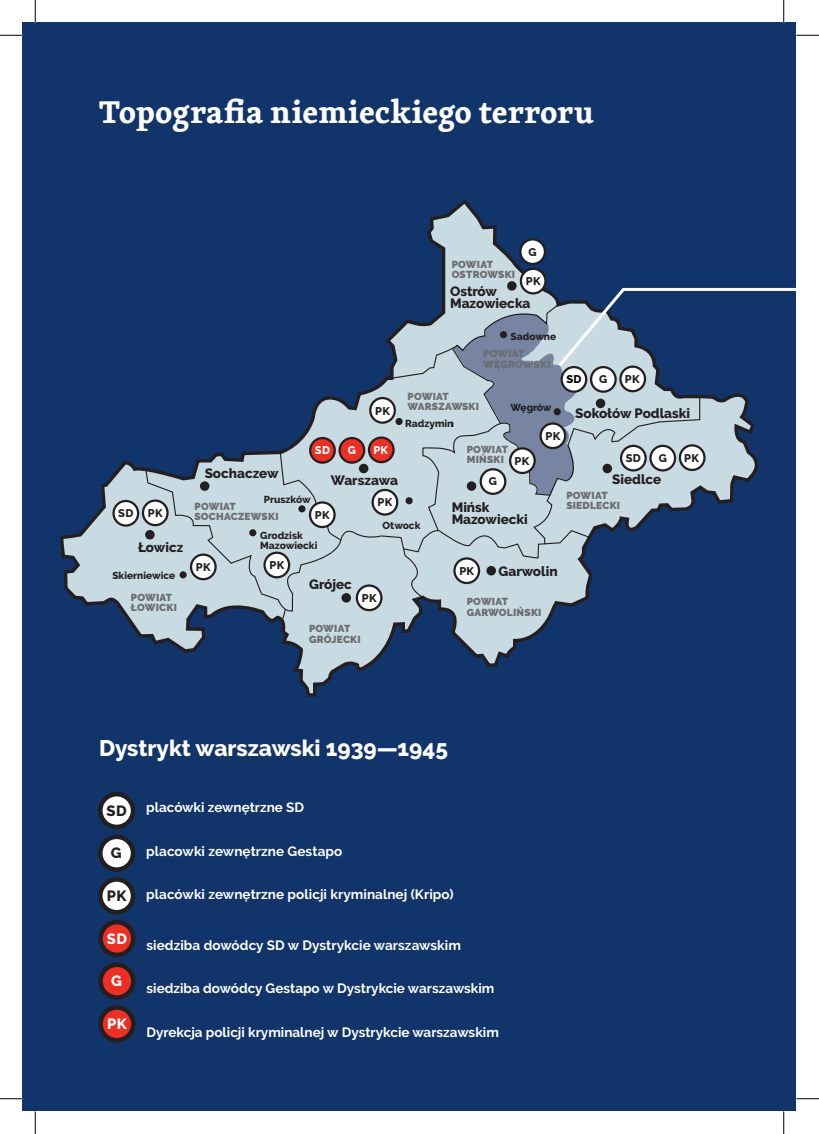
<style>
.page{position:relative;width:819px;height:1134px;background:#fff}
.page>*{position:absolute;margin:0;border:0;box-sizing:border-box;transform-origin:0 0}
.t1{font:700 32.1px "Skolar Latin";color:#fff}
.t2{font:800 22.5px "Raleway";color:#fff}
.t3{font:800 14.85px "Raleway";color:#231f20}
.t4{font:800 14.85px "Raleway";color:#fff}
.t5{font:700 13.5px "Raleway";color:#fff}
.t6{font:800 13.5px "Raleway";color:#231f20}
.t7{font:800 11.1px "Raleway";letter-spacing:.025em;color:#231f20}
.t8{font:800 11.1px "Raleway";color:#fff}
.t9{font:800 11.1px "Raleway";color:#000}
.t10{font:900 10.2px "Raleway";letter-spacing:.025em;color:#6c6d70}
.t11{font:800 10.2px "Raleway";color:#231f20}
</style>
<div class="page">
<div style="left:22px;top:22px;width:774px;height:1089px;background:#11346a"></div>
<svg style="left:100px;top:794px;width:33px;height:33px"></svg>
<div style="left:98px;top:792px;width:37px;height:37px;border:4px solid #231f20;border-radius:50%"></div>
<svg style="left:101px;top:922px;width:32px;height:32px"></svg>
<div style="left:98px;top:919px;width:38px;height:38px;border:4px solid #231f20;border-radius:50%"></div>
<svg style="left:100px;top:836px;width:33px;height:33px"></svg>
<div style="left:98px;top:834px;width:37px;height:37px;border:4px solid #231f20;border-radius:50%"></div>
<svg style="left:101px;top:964px;width:32px;height:33px"></svg>
<div style="left:98px;top:962px;width:38px;height:37px;border:4px solid #231f20;border-radius:50%"></div>
<svg style="left:100px;top:879px;width:33px;height:33px"></svg>
<div style="left:98px;top:877px;width:37px;height:37px;border:4px solid #231f20;border-radius:50%"></div>
<svg style="left:101px;top:1007px;width:32px;height:33px"></svg>
<div style="left:98px;top:1005px;width:38px;height:37px;border:4px solid #231f20;border-radius:50%"></div>
<svg style="left:60px;top:199px;width:528px;height:498px"></svg>
<svg style="left:281px;top:613px;width:6px;height:9px"></svg>
<div style="left:357px;top:585px;width:24px;height:25px;background:#fff;border-radius:50%"></div>
<div style="left:356px;top:584px;width:26px;height:27px;border:2px solid #231f20;border-radius:50%"></div>
<svg style="left:144px;top:309px;width:198px;height:304px"></svg>
<div style="left:114px;top:501px;width:24px;height:24px;background:#fff;border-radius:50%"></div>
<div style="left:112px;top:500px;width:27px;height:26px;border:2px solid #231f20;border-radius:50%"></div>
<div style="left:143px;top:500px;width:24px;height:25px;background:#fff;border-radius:50%"></div>
<div style="left:142px;top:499px;width:27px;height:27px;border:2px solid #231f20;border-radius:50%"></div>
<div style="left:310px;top:502px;width:25px;height:25px;background:#fff;border-radius:50%"></div>
<div style="left:309px;top:501px;width:27px;height:27px;border:2px solid #231f20;border-radius:50%"></div>
<div style="left:520px;top:239px;width:25px;height:25px;background:#fff;border-radius:50%"></div>
<div style="left:519px;top:238px;width:27px;height:27px;border:2px solid #231f20;border-radius:50%"></div>
<div style="left:521px;top:269px;width:24px;height:24px;background:#fff;border-radius:50%"></div>
<div style="left:520px;top:268px;width:26px;height:26px;border:2px solid #231f20;border-radius:50%"></div>
<div style="left:200px;top:481px;width:9px;height:10px;background:#231f20;border-radius:50%"></div>
<div style="left:145px;top:530px;width:10px;height:9px;background:#231f20;border-radius:50%"></div>
<div style="left:341px;top:593px;width:10px;height:9px;background:#231f20;border-radius:50%"></div>
<div style="left:507px;top:281px;width:10px;height:10px;background:#231f20;border-radius:50%"></div>
<div style="left:249px;top:529px;width:7px;height:7px;background:#231f20;border-radius:50%"></div>
<div style="left:298px;top:505px;width:7px;height:7px;background:#231f20;border-radius:50%"></div>
<svg style="left:340px;top:286px;width:456px;height:313px"></svg>
<svg style="left:0;top:35px;width:22px;height:1px"></svg>
<svg style="left:796px;top:35px;width:23px;height:1px"></svg>
<svg style="left:0;top:1098px;width:22px;height:1px"></svg>
<svg style="left:796px;top:1098px;width:23px;height:1px"></svg>
<svg style="left:35px;top:0;width:1px;height:22px"></svg>
<svg style="left:35px;top:1111px;width:1px;height:23px"></svg>
<svg style="left:783px;top:0;width:1px;height:22px"></svg>
<svg style="left:783px;top:1111px;width:1px;height:23px"></svg>
<p class="t1" style="left:99px;top:86px;width:496px">Topografia niemieckiego terroru</p>
<p class="t7" style="left:528px;top:245px;width:10px">G</p>
<p class="t7" style="left:526px;top:275px;width:16px">PK</p>
<p class="t10" style="left:452px;top:258px;width:43px">POWIAT</p>
<p class="t10" style="left:452px;top:268px;width:65px">OSTROWSKI</p>
<p class="t6" style="left:450px;top:284px;width:48px">Ostrów</p>
<p class="t6" style="left:450px;top:295px;width:82px">Mazowiecka</p>
<p class="t11" style="left:511px;top:330px;width:47px">Sadowne</p>
<p class="t7" style="left:375px;top:404px;width:16px">PK</p>
<p class="t8" style="left:315px;top:444px;width:17px">SD</p>
<p class="t8" style="left:348px;top:444px;width:10px">G</p>
<p class="t8" style="left:373px;top:444px;width:16px">PK</p>
<p class="t10" style="left:483px;top:348px;width:43px">POWIAT</p>
<p class="t10" style="left:483px;top:358px;width:69px">WĘGROWSKI</p>
<p class="t10" style="left:407px;top:390px;width:43px">POWIAT</p>
<p class="t10" style="left:407px;top:401px;width:73px">WARSZAWSKI</p>
<p class="t11" style="left:405px;top:417px;width:50px">Radzymin</p>
<p class="t11" style="left:510px;top:401px;width:43px">Węgrów</p>
<p class="t9" style="left:566px;top:373px;width:17px">SD</p>
<p class="t7" style="left:599px;top:373px;width:10px">G</p>
<p class="t7" style="left:625px;top:373px;width:16px">PK</p>
<p class="t6" style="left:575px;top:406px;width:117px">Sokołów Podlaski</p>
<p class="t10" style="left:467px;top:443px;width:43px">POWIAT</p>
<p class="t10" style="left:467px;top:453px;width:39px">MIŃSKI</p>
<p class="t7" style="left:514px;top:454px;width:16px">PK</p>
<p class="t7" style="left:545px;top:430px;width:16px">PK</p>
<p class="t7" style="left:626px;top:452px;width:17px">SD</p>
<p class="t7" style="left:659px;top:452px;width:10px">G</p>
<p class="t7" style="left:684px;top:451px;width:16px">PK</p>
<p class="t6" style="left:205px;top:466px;width:76px">Sochaczew</p>
<p class="t11" style="left:264px;top:493px;width:48px">Pruszków</p>
<p class="t11" style="left:260px;top:529px;width:44px">Grodzisk</p>
<p class="t11" style="left:260px;top:539px;width:59px">Mazowiecki</p>
<p class="t6" style="left:309px;top:576px;width:44px">Grójec</p>
<p class="t6" style="left:331px;top:473px;width:69px">Warszawa</p>
<p class="t11" style="left:383px;top:519px;width:39px">Otwock</p>
<p class="t7" style="left:378px;top:496px;width:16px">PK</p>
<p class="t10" style="left:194px;top:501px;width:43px">POWIAT</p>
<p class="t10" style="left:194px;top:511px;width:86px">SOCHACZEWSKI</p>
<p class="t7" style="left:118px;top:507px;width:17px">SD</p>
<p class="t7" style="left:148px;top:507px;width:16px">PK</p>
<p class="t7" style="left:315px;top:508px;width:16px">PK</p>
<p class="t6" style="left:138px;top:540px;width:47px">Łowicz</p>
<p class="t11" style="left:112px;top:569px;width:64px">Skierniewice</p>
<p class="t7" style="left:196px;top:561px;width:16px">PK</p>
<p class="t7" style="left:269px;top:559px;width:16px">PK</p>
<p class="t7" style="left:489px;top:475px;width:10px">G</p>
<p class="t6" style="left:452px;top:500px;width:39px">Mińsk</p>
<p class="t6" style="left:452px;top:511px;width:78px">Mazowiecki</p>
<p class="t6" style="left:612px;top:472px;width:51px">Siedlce</p>
<p class="t10" style="left:566px;top:489px;width:43px">POWIAT</p>
<p class="t10" style="left:566px;top:499px;width:55px">SIEDLECKI</p>
<p class="t7" style="left:459px;top:564px;width:16px">PK</p>
<p class="t6" style="left:498px;top:563px;width:61px">Garwolin</p>
<p class="t10" style="left:131px;top:591px;width:43px">POWIAT</p>
<p class="t10" style="left:131px;top:601px;width:48px">ŁOWICKI</p>
<p class="t7" style="left:362px;top:592px;width:16px">PK</p>
<p class="t10" style="left:467px;top:596px;width:43px">POWIAT</p>
<p class="t10" style="left:467px;top:606px;width:76px">GARWOLIŃSKI</p>
<p class="t10" style="left:309px;top:623px;width:43px">POWIAT</p>
<p class="t10" style="left:309px;top:633px;width:53px">GRÓJECKI</p>
<p class="t2" style="left:99px;top:735px;width:350px">Dystrykt warszawski 1939—1945</p>
<p class="t3" style="left:107px;top:802px;width:22px">SD</p>
<p class="t3" style="left:111px;top:844px;width:12px">G</p>
<p class="t3" style="left:107px;top:887px;width:21px">PK</p>
<p class="t4" style="left:107px;top:929px;width:22px">SD</p>
<p class="t4" style="left:111px;top:972px;width:12px">G</p>
<p class="t4" style="left:107px;top:1015px;width:21px">PK</p>
<p class="t5" style="left:146px;top:799px;width:159px">placówki zewnętrzne SD</p>
<p class="t5" style="left:146px;top:843px;width:198px">placowki zewnętrzne Gestapo</p>
<p class="t5" style="left:146px;top:886px;width:309px">placówki zewnętrzne policji kryminalnej (Kripo)</p>
<p class="t5" style="left:147px;top:937px;width:316px">siedziba dowódcy SD w Dystrykcie warszawskim</p>
<p class="t5" style="left:147px;top:980px;width:349px">siedziba dowódcy Gestapo w Dystrykcie warszawskim</p>
<p class="t5" style="left:147px;top:1024px;width:354px">Dyrekcja policji kryminalnej w Dystrykcie warszawskim</p>
</div>
